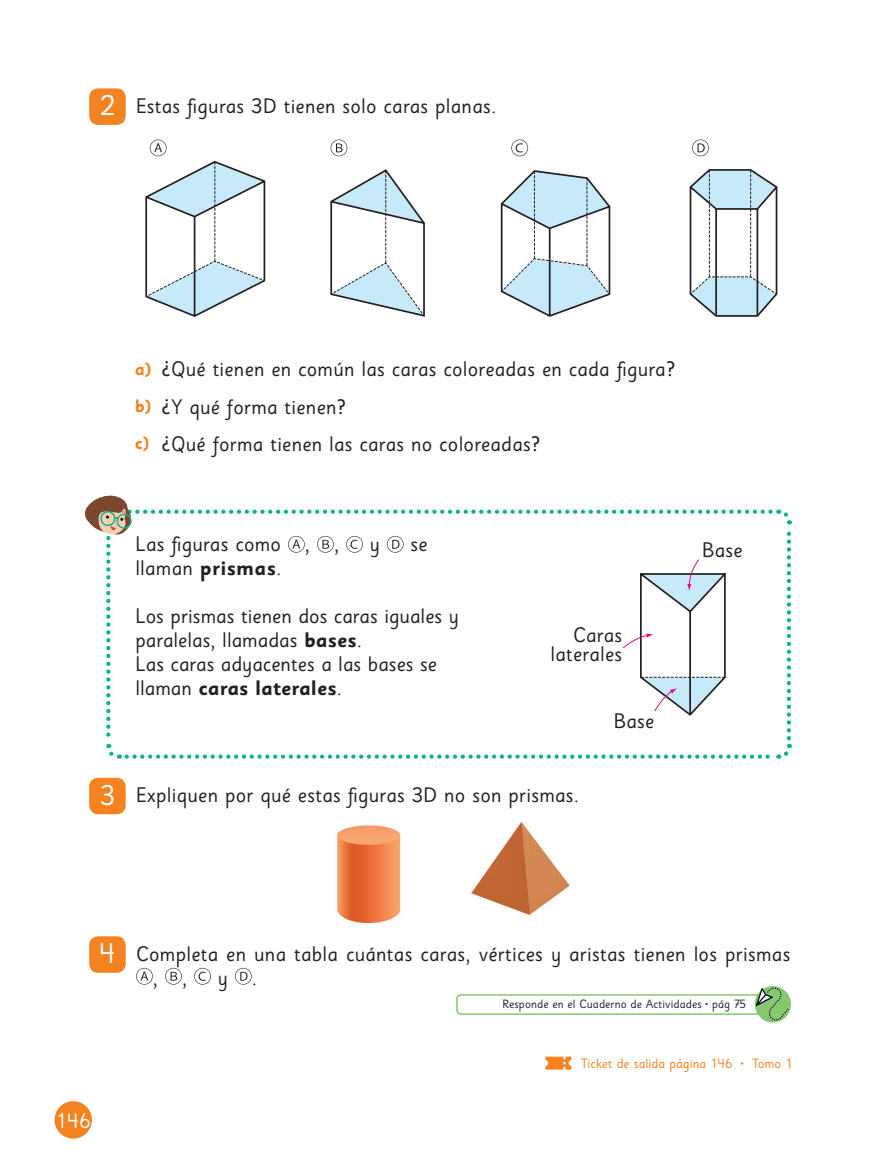
<style>
.page{position:relative;width:893px;height:1170px;background:#fff}
.page>*{position:absolute;margin:0;border:0;box-sizing:border-box;transform-origin:0 0}
.Número_cuadrado{font:28.5px "Sassoon Sans Std";color:#fff}
.TEXTO{font:21px/24px "Sassoon Sans Std";letter-spacing:.01em;color:#231f20}
.t1{font:21px "Sassoon Sans Std";color:#fff}
.t2{font:700 18px "Sassoon Sans Std";color:#f58220}
.t3{font:13.5px "Sassoon Sans Std";color:#f58220}
.ふりカエルページ{font:12px "Sassoon Sans Std";letter-spacing:.005em;color:#231f20}
.s1{font-weight:700}
</style>
<div class="page">
<div style="left:55px;top:1100px;width:37px;height:38px;background:#f58220;border-radius:50%"></div>
<div style="left:89px;top:88px;width:37px;height:37px;background:#f58220;border-radius:9px"></div>
<div style="left:89px;top:777px;width:37px;height:37px;background:#f58220;border-radius:9px"></div>
<svg style="left:136px;top:967px;width:17px;height:17px"></svg>
<svg style="left:165px;top:967px;width:17px;height:17px"></svg>
<svg style="left:194px;top:967px;width:17px;height:17px"></svg>
<svg style="left:235px;top:967px;width:17px;height:17px"></svg>
<div style="left:89px;top:936px;width:37px;height:36px;background:#f58220;border-radius:9px"></div>
<svg style="left:330px;top:169px;width:95px;height:148px"></svg>
<svg style="left:500px;top:170px;width:111px;height:147px"></svg>
<svg style="left:689px;top:169px;width:89px;height:148px"></svg>
<svg style="left:330px;top:139px;width:17px;height:17px"></svg>
<svg style="left:511px;top:139px;width:17px;height:17px"></svg>
<svg style="left:692px;top:139px;width:17px;height:17px"></svg>
<img style="left:337px;top:825px;width:64px;height:97px">
<img style="left:471px;top:822px;width:99px;height:93px">
<svg style="left:145px;top:139px;width:121px;height:178px"></svg>
<svg style="left:85px;top:495px;width:707px;height:264px"></svg>
<div style="left:456px;top:993px;width:310px;height:21px;border:2px solid #85c86f;border-radius:4px"></div>
<svg style="left:754px;top:985px;width:37px;height:37px"></svg>
<svg style="left:756px;top:987px;width:32px;height:33px"></svg>
<svg style="left:545px;top:1056px;width:26px;height:13px"></svg>
<p class="Número_cuadrado" style="left:100px;top:88px;width:17px">2</p>
<p class="TEXTO" style="left:136px;top:94px;width:362px">Estas figuras 3D tienen solo caras planas.</p>
<p class="t2" style="left:135px;top:357px;width:18px">a)</p>
<p class="TEXTO" style="left:161px;top:357px;width:515px">¿Qué tienen en común las caras coloreadas en cada figura?</p>
<p class="t2" style="left:135px;top:394px;width:18px">b)</p>
<p class="TEXTO" style="left:161px;top:394px;width:186px">¿Y qué forma tienen?</p>
<p class="t2" style="left:135px;top:432px;width:16px">c)</p>
<p class="TEXTO" style="left:161px;top:432px;width:380px">¿Qué forma tienen las caras no coloreadas?</p>
<p class="TEXTO" style="left:135px;top:531px;width:205px">Las figuras como , ,</p>
<p class="TEXTO" style="left:370px;top:531px;width:12px">y</p>
<p class="TEXTO" style="left:410px;top:531px;width:19px">se</p>
<p class="TEXTO" style="left:135px;top:555px;width:148px">llaman <span class="s1">prismas</span>.</p>
<p class="TEXTO" style="left:135px;top:603px;width:325px">Los prismas tienen dos caras iguales y paralelas, llamadas <span class="s1">bases</span>.</p>
<p class="TEXTO" style="left:135px;top:651px;width:303px">Las caras adyacentes a las bases se llaman <span class="s1">caras laterales</span>.</p>
<p class="TEXTO" style="left:573px;top:623px;width:51px">Caras</p>
<p class="TEXTO" style="left:550px;top:642px;width:73px">laterales</p>
<p class="TEXTO" style="left:614px;top:708px;width:42px">Base</p>
<p class="Número_cuadrado" style="left:100px;top:777px;width:17px">3</p>
<p class="TEXTO" style="left:136px;top:783px;width:445px">Expliquen por qué estas figuras 3D no son prismas.</p>
<p class="TEXTO" style="left:702px;top:538px;width:42px">Base</p>
<p class="Número_cuadrado" style="left:100px;top:936px;width:17px">4</p>
<p class="t1" style="left:56px;top:1107px;width:36px">146</p>
<p class="TEXTO" style="left:153px;top:941px;width:639px;text-indent:-17px">Completa en una tabla cuántas caras, vértices y aristas tienen los prismas , ,</p>
<p class="TEXTO" style="left:218px;top:965px;width:41px">y .</p>
<p class="ふりカエルページ" style="left:502px;top:996px;width:245px">Responde en el Cuaderno de Actividades • pág 75</p>
<p class="t3" style="left:581px;top:1054px;width:213px">Ticket de salida página 146 • Tomo 1</p>
</div>
